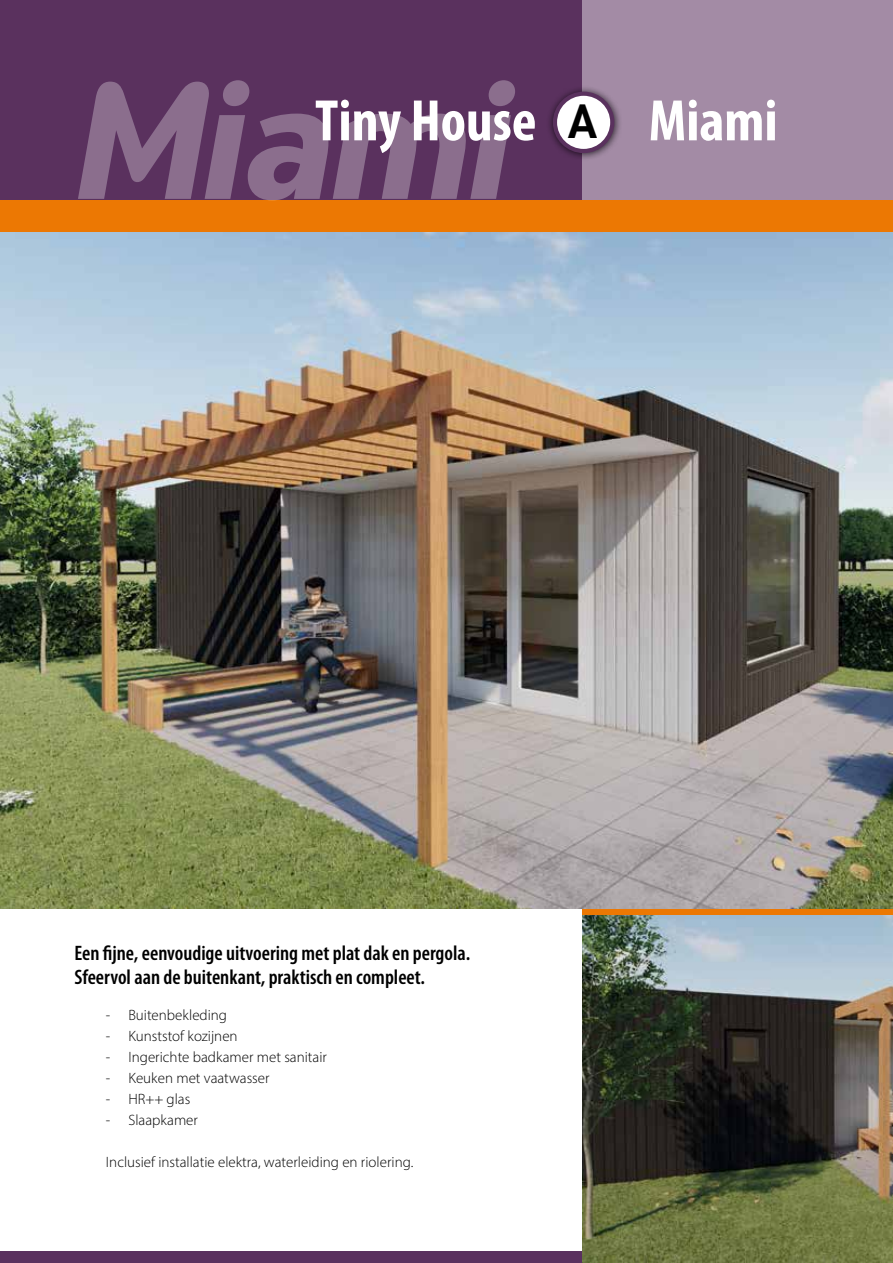
<style>
.page{position:relative;width:893px;height:1263px;background:#fff}
.page>*{position:absolute;margin:0;border:0;box-sizing:border-box;transform-origin:0 0}
.t1{font:italic 700 152.25px "Genius";letter-spacing:-.03em;color:#fff}
.t2{font:700 condensed 58.95px "Myriad Pro";color:#fff}
.t3{font:600 condensed 21px/24px "Myriad Pro";color:#000}
.t4{font:300 15px "Myriad Pro";color:#000}
.s1{font-family:"D DIN Bold";font-weight:400;font-stretch:normal;font-size:48.75px;color:#000}
</style>
<div class="page">
<div style="left:0;top:0;width:583px;height:202px;background:#5a315e"></div>
<div style="left:583px;top:0;width:310px;height:202px;background:#a38ba5"></div>
<div style="left:0;top:200px;width:893px;height:32px;background:#ec7803"></div>
<div style="left:0;top:1251px;width:893px;height:12px;background:#5a315e"></div>
<img style="left:0;top:232px;width:893px;height:676px">
<img style="left:583px;top:915px;width:310px;height:348px">
<div style="left:546px;top:85px;width:77px;height:77px;background:#000;opacity:.75"></div>
<div style="left:555px;top:94px;width:57px;height:57px;background:#fff;border-radius:50%"></div>
<div style="left:553px;top:92px;width:61px;height:61px;border:4px solid #5a315e;border-radius:50%"></div>
<div style="left:583px;top:909px;width:310px;height:6px;background:#ec7803"></div>
<h1 class="t1" style="left:69px;top:49px;width:438px">Miami</h1>
<h2 class="t2" style="left:315px;top:84px;width:464px">Tiny House <span class="s1">A</span> Miami</h2>
<h3 class="t3" style="left:74px;top:940px;width:397px">Een fijne, eenvoudige uitvoering met plat dak en pergola.<br>Sfeervol aan de buitenkant, praktisch en compleet.</h3>
<p class="t4" style="left:106px;top:1006px;width:123px">- Buitenbekleding</p>
<p class="t4" style="left:106px;top:1027px;width:133px">- Kunststof kozijnen</p>
<p class="t4" style="left:106px;top:1048px;width:222px">- Ingerichte badkamer met sanitair</p>
<p class="t4" style="left:106px;top:1069px;width:165px">- Keuken met vaatwasser</p>
<p class="t4" style="left:106px;top:1090px;width:86px">- HR++ glas</p>
<p class="t4" style="left:106px;top:1111px;width:94px">- Slaapkamer</p>
<p class="t4" style="left:106px;top:1153px;width:309px">Inclusief installatie elektra, waterleiding en riolering.</p>
</div>
